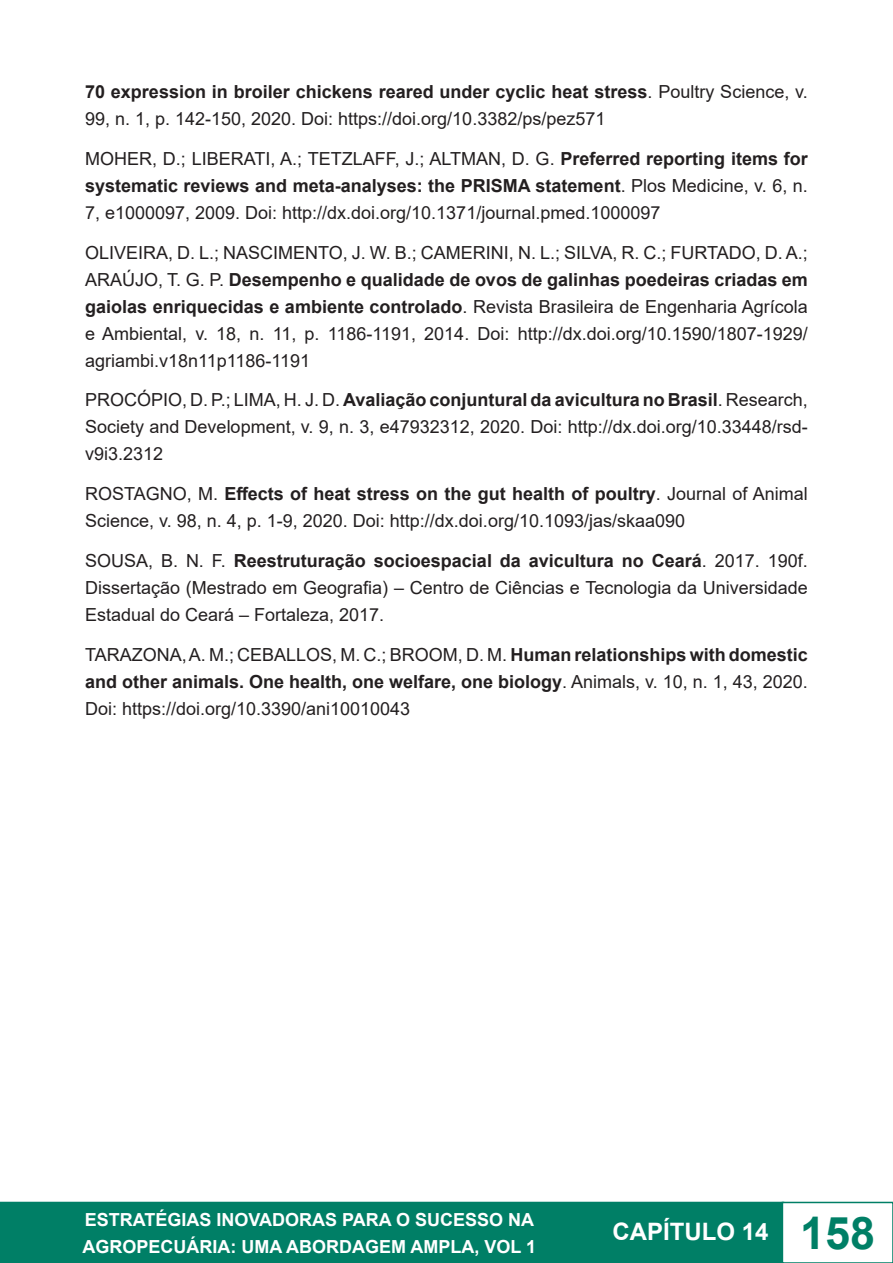
<style>
.page{position:relative;width:893px;height:1263px;background:#fff}
.page>*{position:absolute;margin:0;border:0;box-sizing:border-box;transform-origin:0 0}
.t1{font:700 24px "Arial";color:#fff}
.t2{font:18px/27px "Arial";color:#231f20;text-align:justify}
.t3{font:700 18px/27px "Arial";color:#fff}
.s1{font-weight:700}
.s2{font-size:45px;color:#007f66}
</style>
<div class="page">
<div style="left:1px;top:1202px;width:782px;height:60px;background:#007f66"></div>
<div style="left:0;top:1202px;width:784px;height:61px;border:2px solid #007f66"></div>
<div style="left:782px;top:1202px;width:111px;height:61px;border:2px solid #007f66"></div>
<p class="t2" style="left:85px;top:78px;width:724px"><span class="s1">70 expression in broiler chickens reared under cyclic heat stress</span>. Poultry Science, v.<br>99, n. 1, p. 142-150, 2020. Doi: https://doi.org/10.3382/ps/pez571</p>
<p class="t2" style="left:85px;top:145px;width:724px">MOHER, D.; LIBERATI, A.; TETZLAFF, J.; ALTMAN, D. G. <span class="s1">Preferred reporting items for systematic reviews and meta-analyses: the PRISMA statement</span>. Plos Medicine, v. 6, n.<br>7, e1000097, 2009. Doi: http://dx.doi.org/10.1371/journal.pmed.1000097</p>
<p class="t2" style="left:85px;top:239px;width:724px">OLIVEIRA, D. L.; NASCIMENTO, J. W. B.; CAMERINI, N. L.; SILVA, R. C.; FURTADO, D. A.; ARAÚJO, T. G. P. <span class="s1">Desempenho e qualidade de ovos de galinhas poedeiras criadas em gaiolas enriquecidas e ambiente controlado</span>. Revista Brasileira de Engenharia Agrícola e Ambiental, v. 18, n. 11, p. 1186-1191, 2014. Doi: http://dx.doi.org/10.1590/1807-1929/ agriambi.v18n11p1186-1191</p>
<p class="t2" style="left:85px;top:386px;width:724px">PROCÓPIO, D. P.; LIMA, H. J. D. <span class="s1">Avaliação conjuntural da avicultura no Brasil</span>. Research, Society and Development, v. 9, n. 3, e47932312, 2020. Doi: http://dx.doi.org/10.33448/rsd&shy;v9i3.2312</p>
<p class="t2" style="left:85px;top:480px;width:724px">ROSTAGNO, M. <span class="s1">Effects of heat stress on the gut health of poultry</span>. Journal of Animal<br>Science, v. 98, n. 4, p. 1-9, 2020. Doi: http://dx.doi.org/10.1093/jas/skaa090</p>
<p class="t2" style="left:85px;top:547px;width:724px">SOUSA, B. N. F. <span class="s1">Reestruturação socioespacial da avicultura no Ceará</span>. 2017. 190f.<br>Dissertação (Mestrado em Geografia) – Centro de Ciências e Tecnologia da Universidade Estadual do Ceará – Fortaleza, 2017.</p>
<p class="t2" style="left:85px;top:641px;width:724px">TARAZONA, A. M.; CEBALLOS, M. C.; BROOM, D. M. <span class="s1">Human relationships with domestic and other animals. One health, one welfare, one biology</span>. Animals, v. 10, n. 1, 43, 2020.<br>Doi: https://doi.org/10.3390/ani10010043</p>
<p class="t3" style="left:82px;top:1206px;width:455px">ESTRATÉGIAS INOVADORAS PARA O SUCESSO NA<br>AGROPECUÁRIA: UMA ABORDAGEM AMPLA, VOL 1</p>
<h1 class="t1" style="left:612px;top:1215px;width:264px">CAPÍTULO 14 <span class="s2">158</span></h1>
</div>
